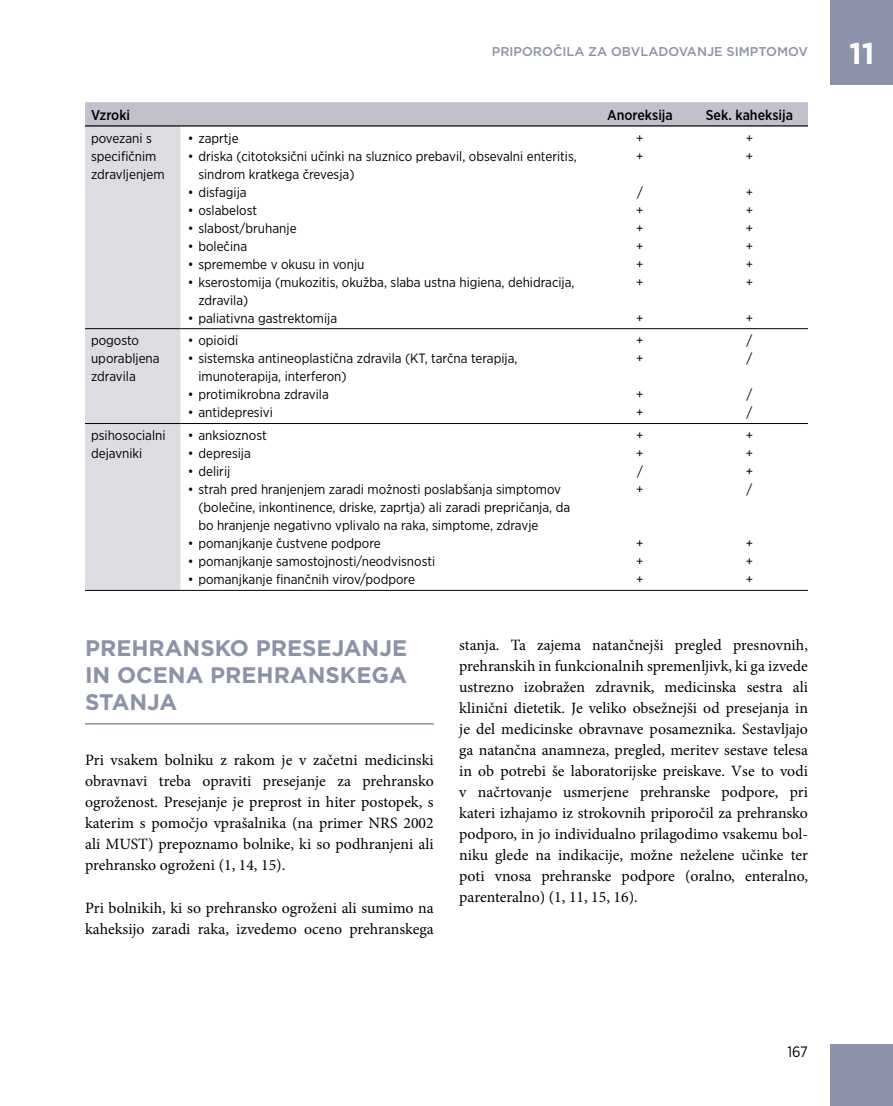
<style>
.page{position:relative;width:893px;height:1106px;background:#fff}
.page>*{position:absolute;margin:0;border:0;box-sizing:border-box;transform-origin:0 0}
.t1{font:700 30px "Gotham";color:#fff}
.t2{font:700 22.5px/27px "Gotham";color:#8c92a7;text-align:justify}
.t3{font:15.75px/21px "Minion Pro";color:#000;text-align:justify}
.t4{font:15px "Gotham Narrow";color:#000}
.t5{font:500 14.25px "Gotham Narrow";color:#000}
.t6{font:13.5px/18px "Gotham Narrow";color:#000}
.t7{font:500 12.75px "Gotham";color:#8c92a7}
</style>
<div class="page">
<div style="left:831px;top:1044px;width:62px;height:62px;background:#8c92a7"></div>
<div style="left:831px;top:0;width:62px;height:85px;background:#8c92a7"></div>
<div style="left:85px;top:126px;width:95px;height:464px;background:#dcdce2"></div>
<hr style="left:180px;top:423px;width:409px;height:1px;background:#000">
<hr style="left:589px;top:423px;width:102px;height:1px;background:#000">
<hr style="left:691px;top:423px;width:117px;height:1px;background:#000">
<hr style="left:180px;top:590px;width:409px;height:1px;background:#000">
<hr style="left:589px;top:590px;width:102px;height:1px;background:#000">
<hr style="left:691px;top:590px;width:117px;height:1px;background:#000">
<hr style="left:180px;top:328px;width:409px;height:1px;background:#000">
<hr style="left:589px;top:328px;width:102px;height:1px;background:#000">
<hr style="left:691px;top:328px;width:117px;height:1px;background:#000">
<hr style="left:85px;top:328px;width:95px;height:1px;background:#000">
<hr style="left:85px;top:423px;width:95px;height:1px;background:#000">
<hr style="left:85px;top:590px;width:95px;height:1px;background:#000">
<hr style="left:85px;top:723px;width:349px;height:1px;background:#8c92a7">
<div style="left:85px;top:102px;width:723px;height:23px;background:#c0c1cc"></div>
<hr style="left:180px;top:125px;width:409px;height:1px;background:#000">
<hr style="left:589px;top:125px;width:102px;height:1px;background:#000">
<hr style="left:691px;top:125px;width:117px;height:1px;background:#000">
<hr style="left:85px;top:125px;width:95px;height:1px;background:#000">
<p class="t7" style="left:492px;top:44px;width:318px">PRIPOROČILA ZA OBVLADOVANJE SIMPTOMOV</p>
<p class="t5" style="left:91px;top:106px;width:41px">Vzroki</p>
<p class="t5" style="left:607px;top:106px;width:67px">Anoreksija</p>
<p class="t5" style="left:706px;top:106px;width:89px">Sek. kaheksija</p>
<p class="t6" style="left:91px;top:129px;width:75px">povezani s specifičnim zdravljenjem</p>
<p class="t6" style="left:188px;top:129px;width:52px">• zaprtje</p>
<p class="t6" style="left:198px;top:147px;width:380px;text-indent:-11px">• driska (citotoksični učinki na sluznico prebavil, obsevalni enteritis, sindrom kratkega črevesja)</p>
<p class="t6" style="left:188px;top:182px;width:60px">• disfagija</p>
<p class="t6" style="left:188px;top:200px;width:71px">• oslabelost</p>
<p class="t6" style="left:188px;top:218px;width:110px">• slabost/bruhanje</p>
<p class="t6" style="left:188px;top:236px;width:61px">• bolečina</p>
<p class="t6" style="left:188px;top:254px;width:178px">• spremembe v okusu in vonju</p>
<p class="t6" style="left:198px;top:272px;width:378px;text-indent:-11px">• kserostomija (mukozitis, okužba, slaba ustna higiena, dehidracija, zdravila)</p>
<p class="t6" style="left:188px;top:308px;width:151px">• paliativna gastrektomija</p>
<p class="t6" style="left:91px;top:331px;width:70px">pogosto uporabljena zdravila</p>
<p class="t6" style="left:188px;top:331px;width:52px">• opioidi</p>
<p class="t6" style="left:198px;top:349px;width:321px;text-indent:-11px">• sistemska antineoplastična zdravila (KT, tarčna terapija, imunoterapija, interferon)</p>
<p class="t6" style="left:188px;top:385px;width:143px">• protimikrobna zdravila</p>
<p class="t6" style="left:188px;top:403px;width:86px">• antidepresivi</p>
<p class="t6" style="left:91px;top:426px;width:76px">psihosocialni dejavniki</p>
<p class="t6" style="left:188px;top:426px;width:80px">• anksioznost</p>
<p class="t6" style="left:188px;top:444px;width:65px">• depresija</p>
<p class="t6" style="left:188px;top:462px;width:44px">• delirij</p>
<p class="t6" style="left:198px;top:480px;width:373px;text-indent:-11px">• strah pred hranjenjem zaradi možnosti poslabšanja simptomov (bolečine, inkontinence, driske, zaprtja) ali zaradi prepričanja, da bo hranjenje negativno vplivalo na raka, simptome, zdravje</p>
<p class="t6" style="left:188px;top:534px;width:194px">• pomanjkanje čustvene podpore</p>
<p class="t6" style="left:188px;top:552px;width:249px">• pomanjkanje samostojnosti/neodvisnosti</p>
<p class="t6" style="left:188px;top:570px;width:229px">• pomanjkanje finančnih virov/podpore</p>
<p class="t6" style="left:636px;top:128px;width:9px">+ +</p>
<p class="t6" style="left:636px;top:182px;width:9px;text-align:justify">/ + + + + +</p>
<p class="t6" style="left:636px;top:308px;width:9px">+</p>
<p class="t6" style="left:636px;top:331px;width:9px">+ +</p>
<p class="t6" style="left:636px;top:385px;width:9px">+ +</p>
<p class="t6" style="left:636px;top:426px;width:9px;text-align:justify">+ + / +</p>
<p class="t6" style="left:636px;top:534px;width:9px;text-align:justify">+ + +</p>
<p class="t6" style="left:746px;top:128px;width:9px">+ +</p>
<p class="t6" style="left:746px;top:182px;width:9px;text-align:justify">+ + + + + +</p>
<p class="t6" style="left:746px;top:308px;width:9px">+</p>
<p class="t6" style="left:746px;top:331px;width:7px">/ /</p>
<p class="t6" style="left:746px;top:385px;width:7px">/ /</p>
<p class="t6" style="left:746px;top:426px;width:9px;text-align:justify">+ + + /</p>
<p class="t6" style="left:746px;top:534px;width:9px;text-align:justify">+ + +</p>
<h2 class="t2" style="left:85px;top:634px;width:324px">PREHRANSKO PRESEJANJE IN OCENA PREHRANSKEGA STANJA</h2>
<p class="t3" style="left:85px;top:750px;width:350px">Pri vsakem bolniku z rakom je v začetni medicinski obravnavi treba opraviti presejanje za prehransko ogroženost. Presejanje je preprost in hiter postopek, s katerim s pomočjo vprašalnika (na primer NRS 2002 ali MUST) prepoznamo bolnike, ki so podhranjeni ali prehransko ogroženi (1, 14, 15).</p>
<p class="t3" style="left:85px;top:897px;width:350px">Pri bolnikih, ki so prehransko ogroženi ali sumimo na kaheksijo zaradi raka, izvedemo oceno prehranskega</p>
<p class="t3" style="left:459px;top:634px;width:350px">stanja. Ta zajema natančnejši pregled presnovnih, prehranskih in funkcionalnih spremenljivk, ki ga izvede ustrezno izobražen zdravnik, medicinska sestra ali klinični dietetik. Je veliko obsežnejši od presejanja in je del medicinske obravnave posameznika. Sestavljajo ga natančna anamneza, pregled, meritev sestave telesa in ob potrebi še laboratorijske preiskave. Vse to vodi v načrtovanje usmerjene prehranske podpore, pri kateri izhajamo iz strokovnih priporočil za prehransko podporo, in jo individualno prilagodimo vsakemu bol&shy;niku glede na indikacije, možne neželene učinke ter poti vnosa prehranske podpore (oralno, enteralno, parenteralno) (1, 11, 15, 16).</p>
<h1 class="t1" style="left:849px;top:34px;width:27px">11</h1>
<p class="t4" style="left:787px;top:1042px;width:22px">167</p>
</div>
